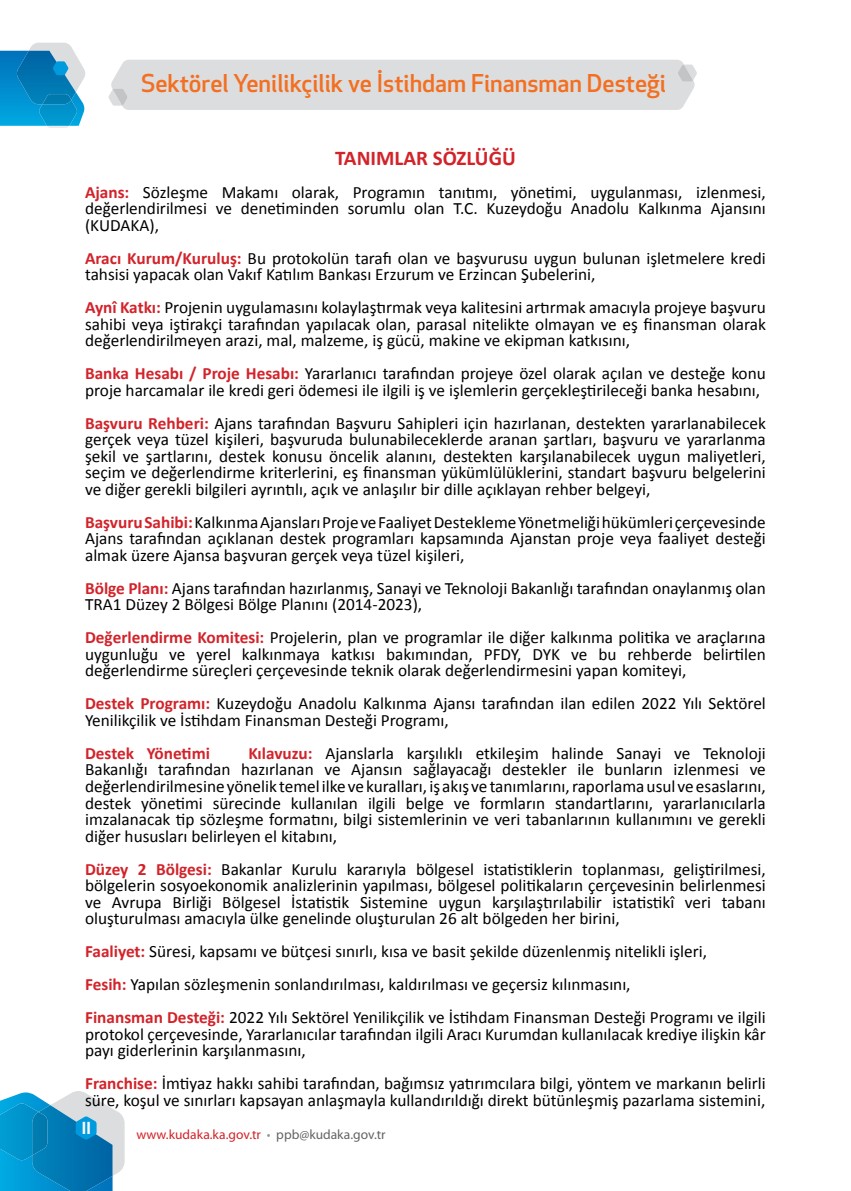
<style>
.page{position:relative;width:851px;height:1191px;background:#fff}
.page>*{position:absolute;margin:0;border:0;box-sizing:border-box;transform-origin:0 0}
.t1{font:500 24px "Apex New";color:#f36f21}
.t2{font:700 21px "Calibri";color:#d2232a}
.t3{font:700 condensed 18px "Myriad Pro";color:#fff}
.t4{font:17.25px/16.5px "Calibri";color:#000;text-align:justify}
.t5{font:700 17.25px "Calibri";color:#d2232a}
.t6{font:13.5px "Myriad Pro";color:#d2232a}
.s1{font-weight:700;color:#d2232a}
.s2{color:#939598}
.s3{color:#636466}
</style>
<div class="page">
<svg style="left:0;top:1091px;width:125px;height:100px;background:#41a1cc"></svg>
<svg style="left:0;top:43px;width:85px;height:85px;background:#3ca0ce"></svg>
<div style="left:108px;top:60px;width:588px;height:50px;background:#dcddde"></div>
<h1 class="t1" style="left:141px;top:68px;width:526px">Sektörel Yenilikçilik ve İstihdam Finansman Desteği</h1>
<p class="t2" style="left:335px;top:145px;width:182px">TANIMLAR SÖZLÜĞÜ</p>
<p class="t4" style="left:85px;top:183px;width:682px"><span class="s1">Ajans:</span> Sözleşme Makamı olarak, Programın tanıtımı, yönetimi, uygulanması, izlenmesi, değerlendirilmesi ve denetiminden sorumlu olan T.C. Kuzeydoğu Anadolu Kalkınma Ajansını (KUDAKA),</p>
<p class="t4" style="left:85px;top:249px;width:682px"><span class="s1">Aracı Kurum/Kuruluş:</span> Bu protokolün tarafı olan ve başvurusu uygun bulunan işletmelere kredi tahsisi yapacak olan Vakıf Katılım Bankası Erzurum ve Erzincan Şubelerini,</p>
<p class="t4" style="left:85px;top:298px;width:682px"><span class="s1">Aynî Katkı:</span> Projenin uygulamasını kolaylaştırmak veya kalitesini artırmak amacıyla projeye başvuru sahibi veya iştirakçi tarafından yapılacak olan, parasal nitelikte olmayan ve eş finansman olarak değerlendirilmeyen arazi, mal, malzeme, iş gücü, makine ve ekipman katkısını,</p>
<p class="t4" style="left:85px;top:364px;width:682px"><span class="s1">Banka Hesabı / Proje Hesabı:</span> Yararlanıcı tarafından projeye özel olarak açılan ve desteğe konu proje harcamalar ile kredi geri ödemesi ile ilgili iş ve işlemlerin gerçekleştirileceği banka hesabını,</p>
<p class="t4" style="left:85px;top:414px;width:682px"><span class="s1">Başvuru Rehberi:</span> Ajans tarafından Başvuru Sahipleri için hazırlanan, destekten yararlanabilecek gerçek veya tüzel kişileri, başvuruda bulunabileceklerde aranan şartları, başvuru ve yararlanma şekil ve şartlarını, destek konusu öncelik alanını, destekten karşılanabilecek uygun maliyetleri, seçim ve değerlendirme kriterlerini, eş finansman yükümlülüklerini, standart başvuru belgelerini ve diğer gerekli bilgileri ayrıntılı, açık ve anlaşılır bir dille açıklayan rehber belgeyi,</p>
<p class="t4" style="left:85px;top:513px;width:682px"><span class="s1">Başvuru Sahibi:</span> Kalkınma Ajansları Proje ve Faaliyet Destekleme Yönetmeliği hükümleri çerçevesinde Ajans tarafından açıklanan destek programları kapsamında Ajanstan proje veya faaliyet desteği almak üzere Ajansa başvuran gerçek veya tüzel kişileri,</p>
<p class="t4" style="left:85px;top:579px;width:682px"><span class="s1">Bölge Planı:</span> Ajans tarafından hazırlanmış, Sanayi ve Teknoloji Bakanlığı tarafından onaylanmış olan<br>TRA1 Düzey 2 Bölgesi Bölge Planını (2014-2023),</p>
<p class="t4" style="left:85px;top:628px;width:682px"><span class="s1">Değerlendirme Komitesi:</span> Projelerin, plan ve programlar ile diğer kalkınma politika ve araçlarına uygunluğu ve yerel kalkınmaya katkısı bakımından, PFDY, DYK ve bu rehberde belirtilen değerlendirme süreçleri çerçevesinde teknik olarak değerlendirmesini yapan komiteyi,</p>
<p class="t4" style="left:85px;top:694px;width:682px"><span class="s1">Destek Programı:</span> Kuzeydoğu Anadolu Kalkınma Ajansı tarafından ilan edilen 2022 Yılı Sektörel<br>Yenilikçilik ve İstihdam Finansman Desteği Programı,</p>
<p class="t5" style="left:85px;top:742px;width:126px">Destek Yönetimi</p>
<p class="t4" style="left:85px;top:744px;width:682px;text-indent:163px"><span class="s1">Kılavuzu:</span> Ajanslarla karşılıklı etkileşim halinde Sanayi ve Teknoloji Bakanlığı tarafından hazırlanan ve Ajansın sağlayacağı destekler ile bunların izlenmesi ve değerlendirilmesine yönelik temel ilke ve kuralları, iş akış ve tanımlarını, raporlama usul ve esaslarını, destek yönetimi sürecinde kullanılan ilgili belge ve formların standartlarını, yararlanıcılarla imzalanacak tip sözleşme formatını, bilgi sistemlerinin ve veri tabanlarının kullanımını ve gerekli diğer hususları belirleyen el kitabını,</p>
<p class="t4" style="left:85px;top:859px;width:682px"><span class="s1">Düzey 2 Bölgesi:</span> Bakanlar Kurulu kararıyla bölgesel istatistiklerin toplanması, geliştirilmesi, bölgelerin sosyoekonomik analizlerinin yapılması, bölgesel politikaların çerçevesinin belirlenmesi ve Avrupa Birliği Bölgesel İstatistik Sistemine uygun karşılaştırılabilir istatistikî veri tabanı oluşturulması amacıyla ülke genelinde oluşturulan 26 alt bölgeden her birini,</p>
<p class="t4" style="left:85px;top:934px;width:682px;line-height:33px;text-align:left"><span class="s1">Faaliyet:</span> Süresi, kapsamı ve bütçesi sınırlı, kısa ve basit şekilde düzenlenmiş nitelikli işleri,<br><span class="s1">Fesih:</span> Yapılan sözleşmenin sonlandırılması, kaldırılması ve geçersiz kılınmasını,<br><span class="s1">Finansman Desteği:</span> 2022 Yılı Sektörel Yenilikçilik ve İstihdam Finansman Desteği Programı ve ilgili</p>
<p class="t4" style="left:85px;top:1024px;width:682px">protokol çerçevesinde, Yararlanıcılar tarafından ilgili Aracı Kurumdan kullanılacak krediye ilişkin kâr payı giderlerinin karşılanmasını,</p>
<p class="t4" style="left:85px;top:1074px;width:682px"><span class="s1">Franchise:</span> İmtiyaz hakkı sahibi tarafından, bağımsız yatırımcılara bilgi, yöntem ve markanın belirli süre, koşul ve sınırları kapsayan anlaşmayla kullandırıldığı direkt bütünleşmiş pazarlama sistemini,</p>
<p class="t3" style="left:78px;top:1115px;width:10px">II</p>
<p class="t3" style="left:82px;top:1117px;width:10px">II</p>
<p class="t6" style="left:136px;top:1126px;width:251px">www.kudaka.ka.gov.tr <span class="s2">•</span> <span class="s3">ppb@kudaka.gov.tr</span></p>
</div>
